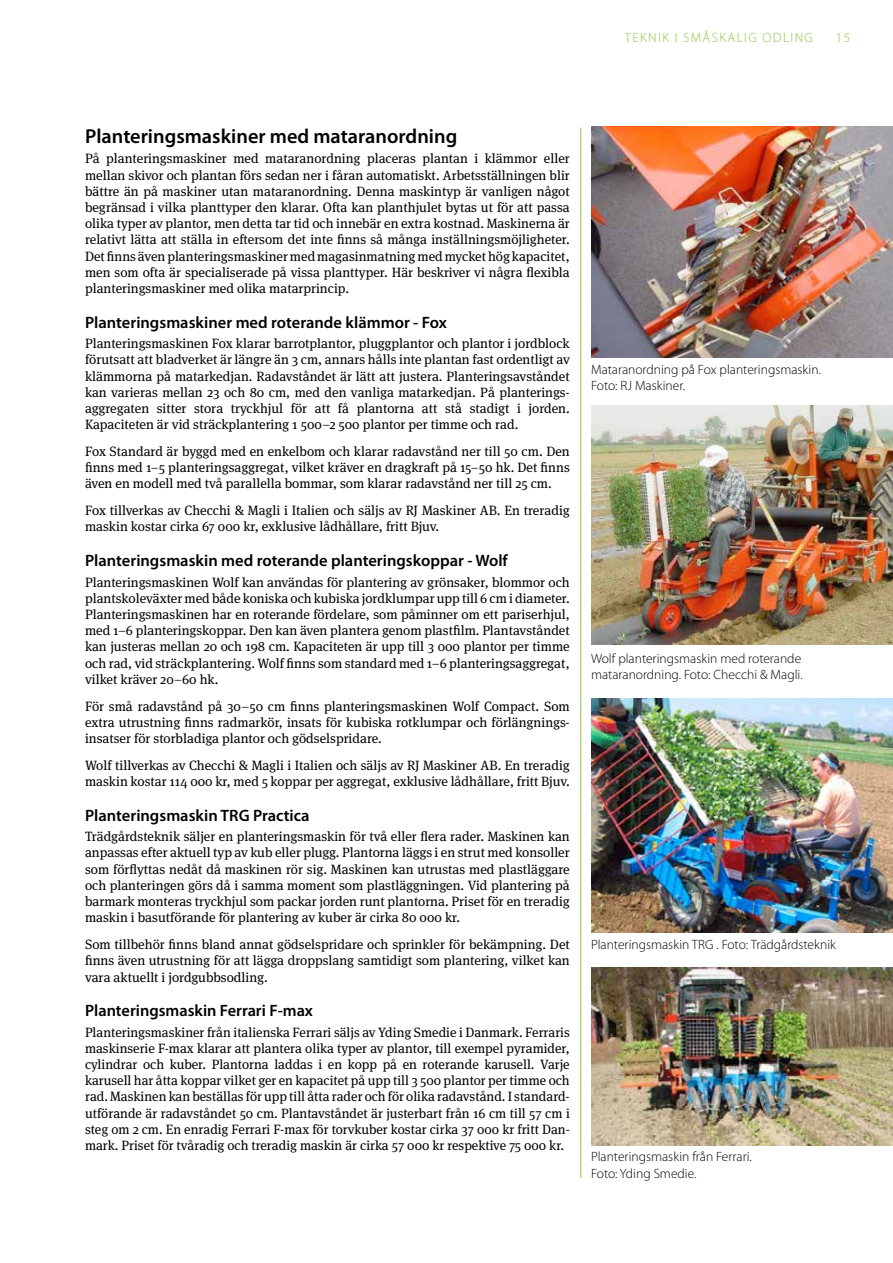
<style>
.page{position:relative;width:893px;height:1263px;background:#fff}
.page>*{position:absolute;margin:0;border:0;box-sizing:border-box;transform-origin:0 0}
.t1{font:600 20.25px "Myriad Pro";color:#000}
.t2{font:600 16.5px "Myriad Pro";color:#000}
.t3{font:13.5px/16.2px "Meta Serif OT";color:#000;text-align:justify}
.t4{font:300 13.5px/16.2px "Myriad Pro";color:#000}
.t5{font:300 13.5px "Myriad Pro";letter-spacing:.1em;color:#8dc63f}
</style>
<div class="page">
<hr style="left:580px;top:128px;width:1px;height:1050px;background:#8dc63f">
<img style="left:591px;top:126px;width:302px;height:231px">
<img style="left:591px;top:405px;width:302px;height:240px">
<img style="left:591px;top:698px;width:302px;height:234px">
<img style="left:591px;top:967px;width:302px;height:179px">
<p class="t5" style="left:625px;top:29px;width:190px">TEKNIK I SMÅSKALIG ODLING</p>
<p class="t5" style="left:836px;top:29px;width:16px">15</p>
<h1 class="t1" style="left:85px;top:125px;width:374px">Planteringsmaskiner med mataranordning</h1>
<p class="t3" style="left:85px;top:151px;width:486px">På planteringsmaskiner med mataranordning placeras plantan i klämmor eller mellan skivor och plantan förs sedan ner i fåran automatiskt. Arbetsställningen blir bättre än på maskiner utan mataranordning. Denna maskintyp är vanligen något begränsad i vilka planttyper den klarar. Ofta kan planthjulet bytas ut för att passa olika typer av plantor, men detta tar tid och innebär en extra kostnad. Maskinerna är relativt lätta att ställa in eftersom det inte finns så många inställningsmöjligheter.<br>Det finns även planteringsmaskiner med magasinmatning med mycket hög kapacitet, men som ofta är specialiserade på vissa planttyper. Här beskriver vi några flexibla planteringsmaskiner med olika matarprincip.</p>
<p class="t2" style="left:85px;top:313px;width:363px">Planteringsmaskiner med roterande klämmor - Fox</p>
<p class="t3" style="left:85px;top:336px;width:486px">Planteringsmaskinen Fox klarar barrotplantor, pluggplantor och plantor i jordblock förutsatt att bladverket är längre än 3 cm, annars hålls inte plantan fast ordentligt av klämmorna på matarkedjan. Radavståndet är lätt att justera. Planteringsavståndet kan varieras mellan 23 och 80 cm, med den vanliga matarkedjan. På planterings&shy;aggregaten sitter stora tryckhjul för att få plantorna att stå stadigt i jorden.<br>Kapaciteten är vid sträckplantering 1 500–2 500 plantor per timme och rad.</p>
<p class="t3" style="left:85px;top:444px;width:486px">Fox Standard är byggd med en enkelbom och klarar radavstånd ner till 50 cm. Den finns med 1–5 planteringsaggregat, vilket kräver en dragkraft på 15–50 hk. Det finns även en modell med två parallella bommar, som klarar radavstånd ner till 25 cm.</p>
<p class="t3" style="left:85px;top:503px;width:486px">Fox tillverkas av Checchi &amp; Magli i Italien och säljs av RJ Maskiner AB. En treradig maskin kostar cirka 67 000 kr, exklusive lådhållare, fritt Bjuv.</p>
<p class="t2" style="left:85px;top:551px;width:424px">Planteringsmaskin med roterande planteringskoppar - Wolf</p>
<p class="t3" style="left:85px;top:574px;width:486px">Planteringsmaskinen Wolf kan användas för plantering av grönsaker, blommor och plantskoleväxter med både koniska och kubiska jordklumpar upp till 6 cm i diameter.<br>Planteringsmaskinen har en roterande fördelare, som påminner om ett pariserhjul, med 1–6 planteringskoppar. Den kan även plantera genom plastfilm. Plantavståndet kan justeras mellan 20 och 198 cm. Kapaciteten är upp till 3 000 plantor per timme och rad, vid sträckplantering. Wolf finns som standard med 1–6 planteringsaggregat, vilket kräver 20–60 hk.</p>
<p class="t3" style="left:85px;top:698px;width:486px">För små radavstånd på 30–50 cm finns planteringsmaskinen Wolf Compact. Som extra utrustning finns radmarkör, insats för kubiska rotklumpar och förlängnings&shy;insatser för storbladiga plantor och gödselspridare.</p>
<p class="t3" style="left:85px;top:757px;width:486px">Wolf tillverkas av Checchi &amp; Magli i Italien och säljs av RJ Maskiner AB. En treradig maskin kostar 114 000 kr, med 5 koppar per aggregat, exklusive lådhållare, fritt Bjuv.</p>
<p class="t2" style="left:85px;top:806px;width:226px">Planteringsmaskin TRG Practica</p>
<p class="t3" style="left:85px;top:829px;width:486px">Trädgårdsteknik säljer en planteringsmaskin för två eller flera rader. Maskinen kan anpassas efter aktuell typ av kub eller plugg. Plantorna läggs i en strut med konsoller som förflyttas nedåt då maskinen rör sig. Maskinen kan utrustas med plastläggare och planteringen görs då i samma moment som plastläggningen. Vid plantering på barmark monteras tryckhjul som packar jorden runt plantorna. Priset för en treradig maskin i basutförande för plantering av kuber är cirka 80 000 kr.</p>
<p class="t3" style="left:85px;top:937px;width:486px">Som tillbehör finns bland annat gödselspridare och sprinkler för bekämpning. Det finns även utrustning för att lägga droppslang samtidigt som plantering, vilket kan vara aktuellt i jordgubbsodling.</p>
<p class="t2" style="left:85px;top:1001px;width:229px">Planteringsmaskin Ferrari F-max</p>
<p class="t3" style="left:85px;top:1024px;width:486px">Planteringsmaskiner från italienska Ferrari säljs av Yding Smedie i Danmark. Ferraris maskinserie F-max klarar att plantera olika typer av plantor, till exempel pyramider, cylindrar och kuber. Plantorna laddas i en kopp på en roterande karusell. Varje karusell har åtta koppar vilket ger en kapacitet på upp till 3 500 plantor per timme och rad. Maskinen kan beställas för upp till åtta rader och för olika radavstånd. I standard&shy;utförande är radavståndet 50 cm. Plantavståndet är justerbart från 16 cm till 57 cm i steg om 2 cm. En enradig Ferrari F-max för torvkuber kostar cirka 37 000 kr fritt Dan&shy;mark. Priset för tvåradig och treradig maskin är cirka 57 000 kr respektive 75 000 kr.</p>
<p class="t4" style="left:591px;top:361px;width:231px">Mataranordning på Fox planteringsmaskin.<br>Foto: RJ Maskiner.</p>
<p class="t4" style="left:591px;top:650px;width:213px">Wolf planteringsmaskin med roterande mataranordning. Foto: Checchi &amp; Magli.</p>
<p class="t4" style="left:591px;top:936px;width:246px">Planteringsmaskin TRG . Foto: Trädgårdsteknik</p>
<p class="t4" style="left:591px;top:1149px;width:162px">Planteringsmaskin från Ferrari.<br>Foto: Yding Smedie.</p>
</div>
